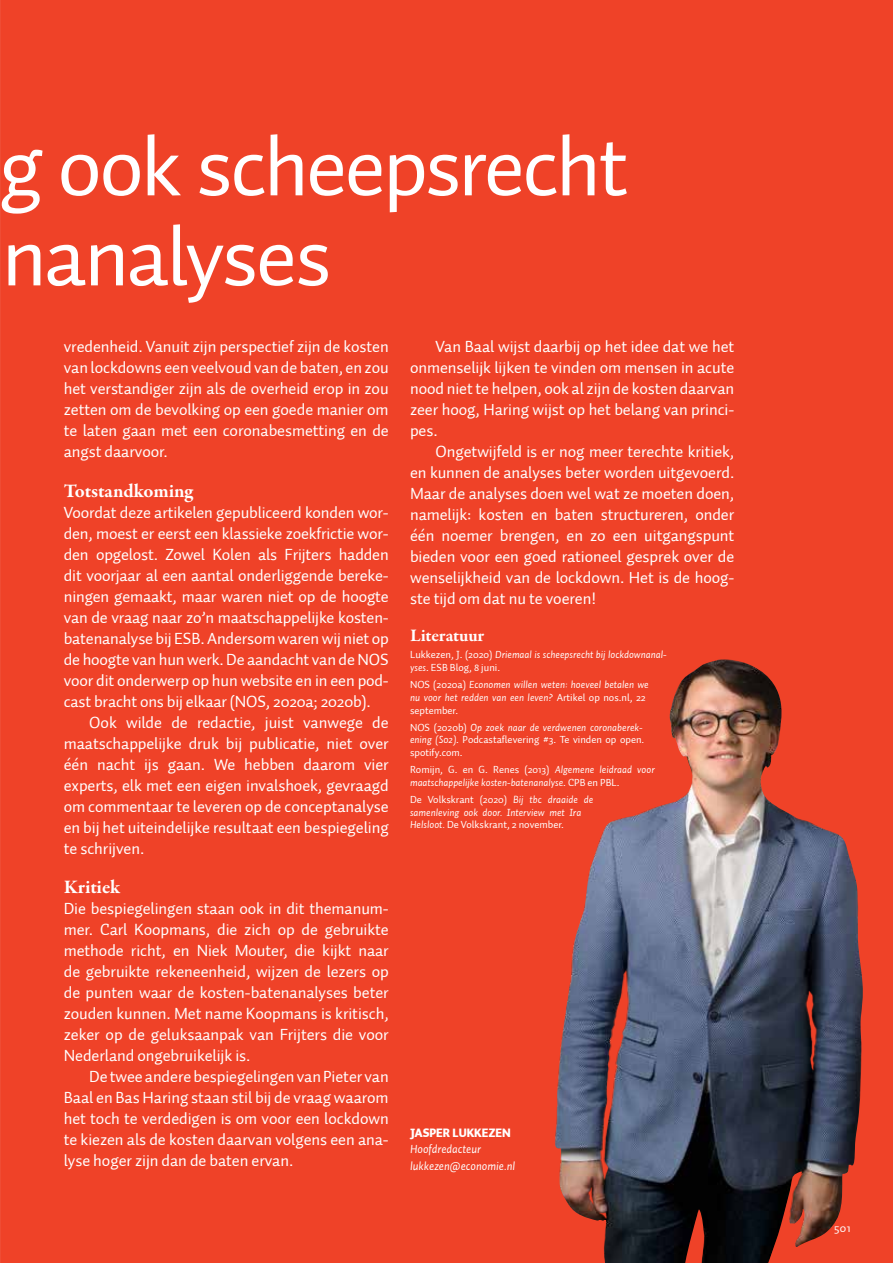
<style>
.page{position:relative;width:893px;height:1263px;background:#ef4228}
.page>*{position:absolute;margin:0;border:0;box-sizing:border-box;transform-origin:0 0}
.t1{font:85.5px/90px "Auto 1";letter-spacing:-.03em;color:#fff}
.t2{font:700 19.5px "Garamond Premr Pro";letter-spacing:-.005em;color:#fff}
.t3{font:700 18px "Garamond Premr Pro";letter-spacing:-.01em;color:#fff}
.t4{font:16.5px/21px "Auto 1";letter-spacing:-.005em;color:#fff;text-align:justify}
.t5{font:italic 12px/16.5px "Auto 1";color:#fff}
.t6{font:900 12px "Auto 1";color:#fff}
.t7{font:12px "Auto 1";color:#fff}
.t8{font:italic 10.5px/12.8px "Auto 1";color:#fff}
.t9{font:10.5px/12.8px "Auto 1";color:#fff}
.s1{font-style:normal}
.s2{font-style:italic}
</style>
<div class="page">
<img style="left:553px;top:659px;width:310px;height:604px">
<h1 class="t1" style="left:-1px;top:123px;width:631px">g ook scheepsrecht nanalyses</h1>
<p class="t4" style="left:64px;top:336px;width:327px">vredenheid. Vanuit zijn perspectief zijn de kosten van lockdowns een veelvoud van de baten, en zou het verstandiger zijn als de overheid erop in zou zetten om de bevolking op een goede manier om te laten gaan met een coronabesmetting en de angst daarvoor.</p>
<p class="t2" style="left:64px;top:479px;width:131px">Totstandkoming</p>
<p class="t4" style="left:64px;top:502px;width:327px">Voordat deze artikelen gepubliceerd konden wor&shy;den, moest er eerst een klassieke zoekfrictie wor&shy;den opgelost. Zowel Kolen als Frijters hadden dit voorjaar al een aantal onderliggende bereke&shy;ningen gemaakt, maar waren niet op de hoogte van de vraag naar zo’n maatschappelijke kosten&shy;batenanalyse bij ESB. Andersom waren wij niet op de hoogte van hun werk. De aandacht van de NOS voor dit onderwerp op hun website en in een pod&shy;cast bracht ons bij elkaar (NOS, 2020a; 2020b).</p>
<p class="t4" style="left:64px;top:712px;width:326px;text-indent:26px">Ook wilde de redactie, juist vanwege de maatschappelijke druk bij publicatie, niet over één nacht ijs gaan. We hebben daarom vier experts, elk met een eigen invalshoek, gevraagd om commentaar te leveren op de conceptanalyse en bij het uiteindelijke resultaat een bespiegeling te schrijven.</p>
<p class="t2" style="left:64px;top:875px;width:58px">Kritiek</p>
<p class="t4" style="left:64px;top:898px;width:327px">Die bespiegelingen staan ook in dit themanum&shy;mer. Carl Koopmans, die zich op de gebruikte methode richt, en Niek Mouter, die kijkt naar de gebruikte rekeneenheid, wijzen de lezers op de punten waar de kosten-batenanalyses beter zouden kunnen. Met name Koopmans is kritisch, zeker op de geluksaanpak van Frijters die voor Nederland ongebruikelijk is.</p>
<p class="t4" style="left:64px;top:1066px;width:327px;text-indent:26px">De twee andere bespiegelingen van Pieter van Baal en Bas Haring staan stil bij de vraag waarom het toch te verdedigen is om voor een lockdown te kiezen als de kosten daarvan volgens een ana&shy;lyse hoger zijn dan de baten ervan.</p>
<p class="t4" style="left:410px;top:336px;width:326px;text-indent:26px">Van Baal wijst daarbij op het idee dat we het onmenselijk lijken te vinden om mensen in acute nood niet te helpen, ook al zijn de kosten daarvan zeer hoog, Haring wijst op het belang van princi&shy;pes.</p>
<p class="t4" style="left:410px;top:441px;width:326px;text-indent:26px">Ongetwijfeld is er nog meer terechte kritiek, en kunnen de analyses beter worden uitgevoerd.<br>Maar de analyses doen wel wat ze moeten doen, namelijk: kosten en baten structureren, onder één noemer brengen, en zo een uitgangspunt bieden voor een goed rationeel gesprek over de wenselijkheid van de lockdown. Het is de hoog&shy;ste tijd om dat nu te voeren!</p>
<p class="t3" style="left:410px;top:624px;width:76px">Literatuur</p>
<p class="t8" style="left:410px;top:648px;width:258px"><span class="s1">Lukkezen, J. (2020)</span> Driemaal is scheepsrecht bij lockdownanal&shy;yses<span class="s1">. ESB Blog, 8 juni.</span></p>
<p class="t8" style="left:410px;top:678px;width:240px"><span class="s1">NOS (2020a)</span> Economen willen weten: hoeveel betalen we nu voor het redden van een leven? <span class="s1">Artikel op nos.nl, 22 september.</span></p>
<p class="t9" style="left:410px;top:721px;width:236px">NOS (2020b) <span class="s2">Op zoek naar de verdwenen coronaberek&shy;ening (S02)</span>. Podcastaflevering #3. Te vinden op open. spotify.com.</p>
<p class="t8" style="left:410px;top:763px;width:246px"><span class="s1">Romijn, G. en G. Renes (2013)</span> Algemene leidraad voor maatschappelijke kosten-batenanalyse<span class="s1">. CPB en PBL.</span></p>
<p class="t8" style="left:410px;top:793px;width:185px"><span class="s1">De Volkskrant (2020)</span> Bij tbc draaide de samenleving ook door. Interview met Ira<br>Helsloot. <span class="s1">De Volkskrant, 2 november.</span></p>
<p class="t6" style="left:410px;top:1124px;width:102px">JASPER LUKKEZEN</p>
<p class="t5" style="left:410px;top:1141px;width:107px">Hoofdredacteur lukkezen@economie.nl</p>
<p class="t7" style="left:834px;top:1221px;width:18px">501</p>
</div>
